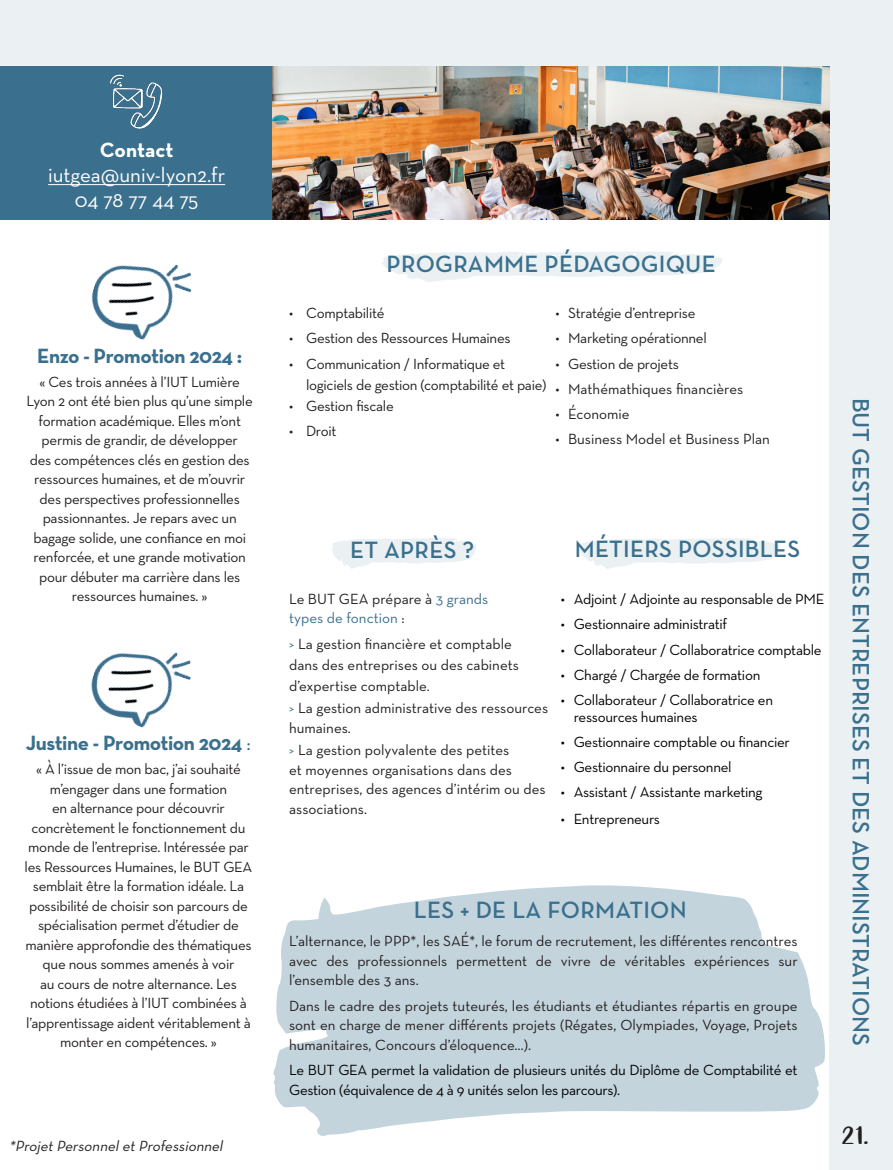
<style>
.page{position:relative;width:893px;height:1170px;background:#fff}
.page>*{position:absolute;margin:0;border:0;box-sizing:border-box;transform-origin:0 0}
.t1{font:600 24px "Neutra Text";letter-spacing:.005em;color:#3a708d}
.t2{font:24px "Simple Story";color:#231f20}
.t3{font:700 21px "Neutra Text";letter-spacing:-.02em;color:#3a708d}
.t4{font:21px "Neutra Text";color:#fff}
.t5{font:700 21px "Neutra Text";color:#fff}
.t6{font:15px/19.5px "Neutra Text";letter-spacing:-.02em;color:#231f20;text-align:center}
.t7{font:15px/16.5px "Neutra Text";letter-spacing:-.02em;color:#000}
.t8{font:15px/19.5px "Neutra Text";color:#231f20}
.t9{font:italic 15px "Neutra Text";color:#231f20}
.t10{font:15px "Neutra Text";color:#3a708d}
.s1{font-weight:400}
.s2{color:#3a708d}
.s3{color:#231f20}
</style>
<div class="page">
<svg style="left:273px;top:885px;width:552px;height:250px;fill:#c4d4dd"></svg>
<svg style="left:382px;top:251px;width:341px;height:31px"></svg>
<div style="left:0;top:0;width:893px;height:66px;background:#ebf0f3"></div>
<div style="left:829px;top:66px;width:64px;height:1103px;background:#ebf0f3"></div>
<div style="left:0;top:66px;width:272px;height:154px;background:#3a708d"></div>
<hr style="left:48px;top:184px;width:177px;height:1px;background:#fff">
<img style="left:110px;top:74px;width:53px;height:55px">
<svg style="left:332px;top:538px;width:144px;height:31px"></svg>
<svg style="left:580px;top:538px;width:200px;height:31px"></svg>
<img style="left:91px;top:264px;width:101px;height:76px">
<img style="left:91px;top:652px;width:100px;height:76px">
<img style="left:272px;top:66px;width:557px;height:154px">
<p class="t5" style="left:100px;top:136px;width:75px">Contact</p>
<p class="t4" style="left:48px;top:162px;width:179px">iutgea@univ-lyon2.fr</p>
<p class="t4" style="left:75px;top:187px;width:125px">04 78 77 44 75</p>
<p class="t3" style="left:37px;top:342px;width:207px">Enzo - Promotion 2024 :</p>
<p class="t6" style="left:27px;top:371px;width:228px">« Ces trois années à l’IUT Lumière Lyon 2 ont été bien plus qu’une simple formation académique. Elles m’ont permis de grandir, de développer<br>des compétences clés en gestion des ressources humaines, et de m’ouvrir des perspectives professionnelles passionnantes. Je repars avec un bagage solide, une confiance en moi renforcée, et une grande motivation pour débuter ma carrière dans les ressources humaines. »</p>
<p class="t3" style="left:26px;top:730px;width:227px">Justine - Promotion 2024 <span class="s1">:</span></p>
<p class="t6" style="left:25px;top:759px;width:229px">« À l’issue de mon bac, j’ai souhaité m’engager dans une formation<br>en alternance pour découvrir concrètement le fonctionnement du monde de l’entreprise. Intéressée par les Ressources Humaines, le BUT GEA semblait être la formation idéale. La possibilité de choisir son parcours de spécialisation permet d’étudier de manière approfondie des thématiques que nous sommes amenés à voir<br>au cours de notre alternance. Les notions étudiées à l’IUT combinées à l’apprentissage aident véritablement à monter en compétences. »</p>
<p class="t9" style="left:9px;top:1136px;width:218px">*ProjetPersonneletProfessionnel</p>
<p class="t1" style="left:387px;top:249px;width:331px">PROGRAMME PÉDAGOGIQUE</p>
<p class="t6" style="left:289px;top:303px;width:97px">• Comptabilité</p>
<p class="t6" style="left:289px;top:328px;width:223px">• Gestion des Ressources Humaines</p>
<p class="t6" style="left:306px;top:353px;width:242px;line-height:21px;text-align:left;text-indent:-17px">• Communication / Informatique et logiciels de gestion (comptabilité et paie)</p>
<p class="t6" style="left:289px;top:395px;width:106px">• Gestion fiscale</p>
<p class="t6" style="left:289px;top:421px;width:49px">• Droit</p>
<p class="t6" style="left:555px;top:303px;width:142px">• Stratégie d’entreprise</p>
<p class="t6" style="left:555px;top:328px;width:153px">• Marketing opérationnel</p>
<p class="t6" style="left:555px;top:353px;width:125px">• Gestion de projets</p>
<p class="t8" style="left:555px;top:379px;width:189px">• Mathémathiques financières</p>
<p class="t8" style="left:555px;top:404px;width:76px">• Économie</p>
<p class="t8" style="left:555px;top:429px;width:216px">• Business Model et Business Plan</p>
<p class="t1" style="left:350px;top:534px;width:126px">ET APRÈS ?</p>
<p class="t1" style="left:575px;top:534px;width:227px">MÉTIERS POSSIBLES</p>
<p class="t8" style="left:289px;top:588px;width:201px">Le BUT GEA prépare à <span class="s2">3 grands</span></p>
<p class="t10" style="left:289px;top:609px;width:117px">types de fonction <span class="s3">:</span></p>
<p class="t8" style="left:289px;top:632px;width:231px;line-height:21px"><span class="s2">&gt;</span> La gestion financière et comptable dans des entreprises ou des cabinets d’expertise comptable.</p>
<p class="t8" style="left:289px;top:698px;width:261px"><span class="s2">&gt;</span> La gestion administrative des ressources humaines.</p>
<p class="t8" style="left:289px;top:740px;width:258px"><span class="s2">&gt;</span> La gestion polyvalente des petites<br>et moyennes organisations dans des entreprises, des agences d’intérim ou des associations.</p>
<p class="t7" style="left:561px;top:590px;width:265px">• Adjoint / Adjointe au responsable de PME</p>
<p class="t7" style="left:561px;top:615px;width:168px">• Gestionnaire administratif</p>
<p class="t7" style="left:561px;top:641px;width:262px">• Collaborateur / Collaboratrice comptable</p>
<p class="t7" style="left:561px;top:666px;width:201px">• Chargé / Chargée de formation</p>
<p class="t7" style="left:574px;top:691px;width:201px;text-indent:-13px">• Collaborateur / Collaboratrice en ressources humaines</p>
<p class="t7" style="left:561px;top:733px;width:230px">• Gestionnaire comptable ou financier</p>
<p class="t7" style="left:561px;top:758px;width:172px">• Gestionnaire du personnel</p>
<p class="t7" style="left:561px;top:783px;width:203px">• Assistant / Assistante marketing</p>
<p class="t7" style="left:561px;top:810px;width:101px">• Entrepreneurs</p>
<p class="t1" style="left:414px;top:894px;width:274px">LES + DE LA FORMATION</p>
<p class="t6" style="left:289px;top:931px;width:510px;text-align:justify">L’alternance, le PPP*, les SAÉ*, le forum de recrutement, les différentes rencontres avec des professionnels permettent de vivre de véritables expériences sur l’ensemble des 3 ans.</p>
<p class="t6" style="left:289px;top:995px;width:510px;text-align:justify">Dans le cadre des projets tuteurés, les étudiants et étudiantes répartis en groupe sont en charge de mener différents projets (Régates, Olympiades, Voyage, Projets humanitaires, Concours d’éloquence…).</p>
<p class="t7" style="left:289px;top:1060px;width:510px;line-height:19.5px">Le BUT GEA permet la validation de plusieurs unités du Diplôme de Comptabilité et<br>Gestion (équivalence de 4 à 9 unités selon les parcours).</p>
<p class="t1" style="left:876px;top:398px;width:649px;rotate:90deg">BUT GESTION DES ENTREPRISES ET DES ADMINISTRATIONS</p>
<p class="t2" style="left:841px;top:1122px;width:29px">21.</p>
</div>
